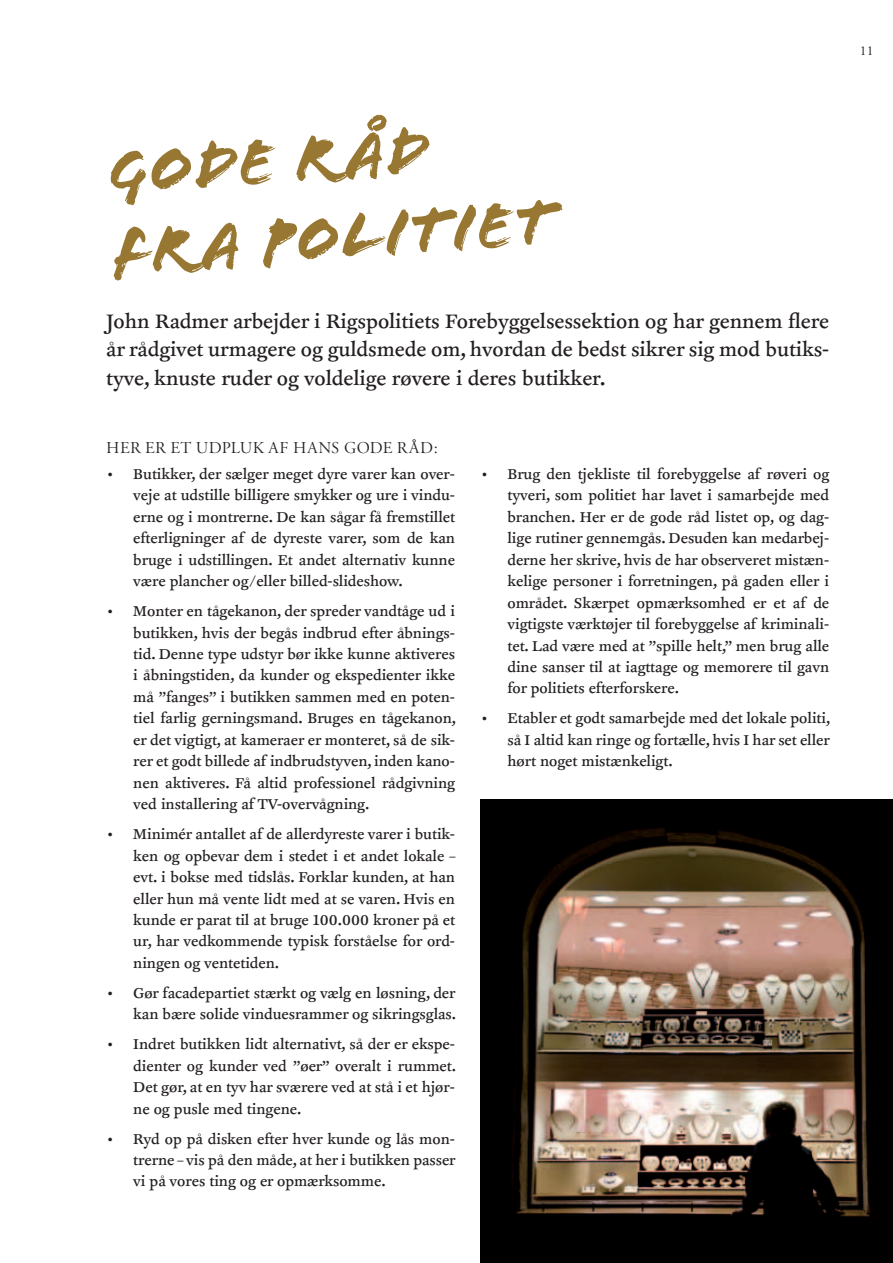
<style>
.page{position:relative;width:893px;height:1263px;background:#fff}
.page>*{position:absolute;margin:0;border:0;box-sizing:border-box;transform-origin:0 0}
.t1{font:67.5px/80.1px "Flood Std";color:#977731}
.t2{font:22.5px/28.5px "Clifford Nine Roman LF";color:#231f20;text-align:justify}
.t3{font:16.5px/21.5px "Clifford Nine Roman LF";color:#231f20;text-align:justify}
.t4{font:16.5px "Adobe Garamond Titling";letter-spacing:.03em;color:#231f20}
.t5{font:13.5px "Adobe Garamond Titling";color:#231f20}
</style>
<div class="page">
<img style="left:480px;top:799px;width:413px;height:464px">
<h1 class="t1" style="left:105px;top:133px;width:442px;rotate:-4deg">Gode r åd<br>fr a politiet</h1>
<h2 class="t2" style="left:106px;top:308px;width:724px">John Radmer arbejder i Rigspolitiets Forebyggelsessektion og har gennem flere år rådgivet urmagere og guldsmede om, hvordan de bedst sikrer sig mod butiks&shy;tyve, knuste ruder og voldelige røvere i deres butikker.</h2>
<p class="t4" style="left:106px;top:439px;width:333px">HER ER ET UDPLUK AF HANS GODE RÅD:</p>
<p class="t3" style="left:133px;top:464px;width:323px;text-indent:-27px">• Butikker, der sælger meget dyre varer kan over&shy;veje at udstille billigere smykker og ure i vindu&shy;erne og i montrerne. De kan sågar få fremstillet efterligninger af de dyreste varer, som de kan bruge i udstillingen. Et andet alternativ kunne være plancher og/eller billed-slideshow.</p>
<p class="t3" style="left:133px;top:601px;width:324px;text-indent:-27px">• Monter en tågekanon, der spreder vandtåge ud i butikken, hvis der begås indbrud efter åbnings&shy;tid. Denne type udstyr bør ikke kunne aktiveres i åbningstiden, da kunder og ekspedienter ikke må ”fanges” i butikken sammen med en poten&shy;tiel farlig gerningsmand. Bruges en tågekanon, er det vigtigt, at kameraer er monteret, så de sik&shy;rer et godt billede af indbrudstyven, inden kano&shy;nen aktiveres. Få altid professionel rådgivning ved installering af TV-overvågning.</p>
<p class="t3" style="left:133px;top:824px;width:324px;text-indent:-27px">• Minimér antallet af de allerdyreste varer i butik&shy;ken og opbevar dem i stedet i et andet lokale – evt. i bokse med tidslås. Forklar kunden, at han eller hun må vente lidt med at se varen. Hvis en kunde er parat til at bruge 100.000 kroner på et ur, har vedkommende typisk forståelse for ord&shy;ningen og ventetiden.</p>
<p class="t3" style="left:106px;top:983px;width:351px;text-align:right">• Gør facadepartiet stærkt og vælg en løsning, der kan bære solide vinduesrammer og sikringsglas.</p>
<p class="t3" style="left:133px;top:1034px;width:324px;text-indent:-27px">• Indret butikken lidt alternativt, så der er ekspe&shy;dienter og kunder ved ”øer” overalt i rummet.<br>Det gør, at en tyv har sværere ved at stå i et hjør&shy;ne og pusle med tingene.</p>
<p class="t3" style="left:133px;top:1128px;width:324px;text-indent:-27px">• Ryd op på disken efter hver kunde og lås mon&shy;trerne – vis på den måde, at her i butikken passer vi på vores ting og er opmærksomme.</p>
<p class="t3" style="left:507px;top:464px;width:323px;text-indent:-27px">• Brug den tjekliste til forebyggelse af røveri og tyveri, som politiet har lavet i samarbejde med branchen. Her er de gode råd listet op, og dag&shy;lige rutiner gennemgås. Desuden kan medarbej&shy;derne her skrive, hvis de har observeret mistæn&shy;kelige personer i forretningen, på gaden eller i området. Skærpet opmærksomhed er et af de vigtigste værktøjer til forebyggelse af kriminali&shy;tet. Lad være med at ”spille helt,” men brug alle dine sanser til at iagttage og memorere til gavn for politiets efterforskere.</p>
<p class="t3" style="left:507px;top:708px;width:324px;text-indent:-27px">• Etabler et godt samarbejde med det lokale politi, så I altid kan ringe og fortælle, hvis I har set eller hørt noget mistænkeligt.</p>
<p class="t5" style="left:860px;top:43px;width:15px">11</p>
</div>
